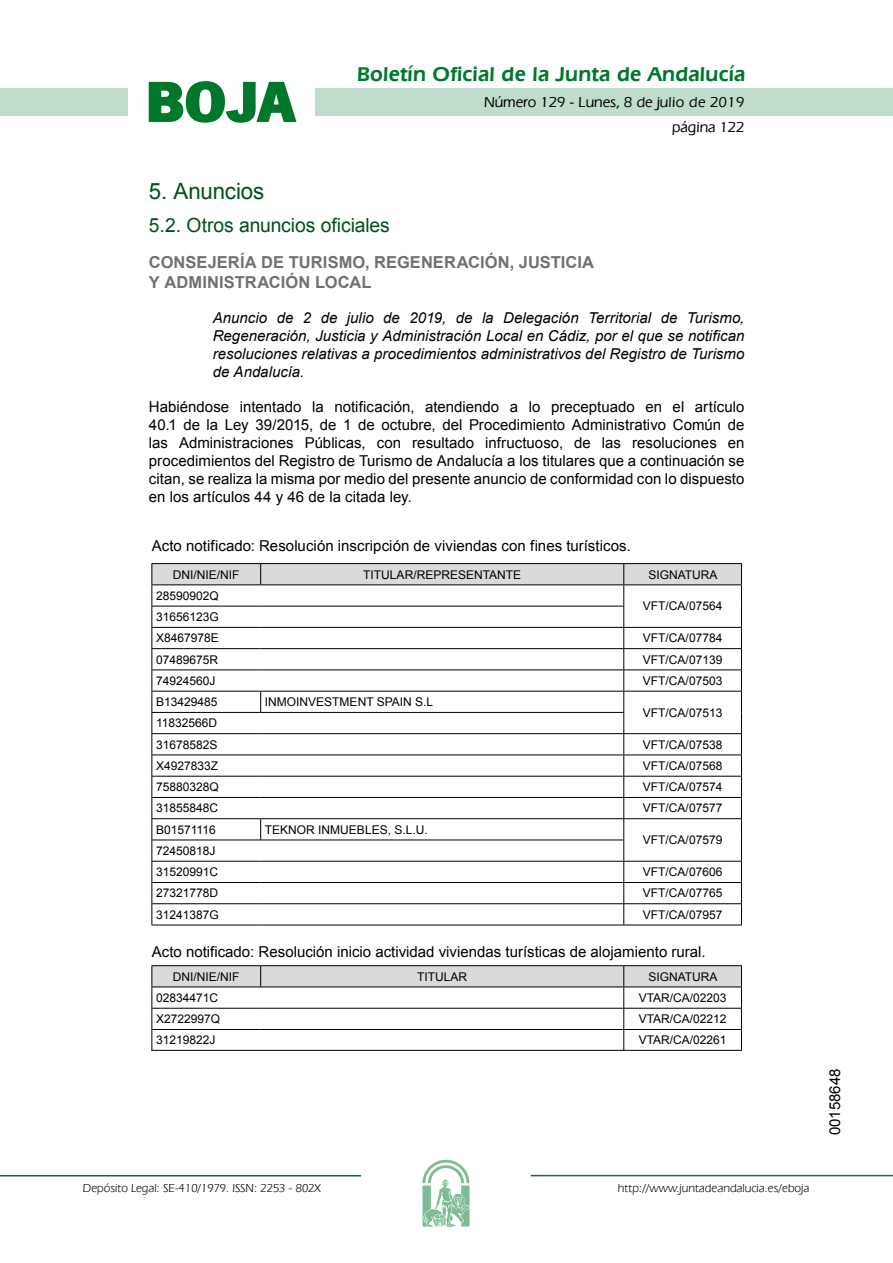
<style>
.page{position:relative;width:893px;height:1263px;background:#fff}
.page>*{position:absolute;margin:0;border:0;box-sizing:border-box;transform-origin:0 0}
.t1{font:700 57.75px "News Got T";color:#00782c;scale:1.14 1}
.t2{font:22.5px "Arial";letter-spacing:-.005em;color:#00501f}
.t3{font:600 21px "Eras IT Cby BT";letter-spacing:.01em;color:#00782c}
.t4{font:19.5px "Arial";letter-spacing:-.005em;color:#00501f}
.t5{font:700 16.5px/19.5px "Arial";letter-spacing:.005em;color:#707173}
.t6{font:15px/18px "Arial";color:#000;text-align:justify}
.t7{font:italic 15px/18px "Arial";color:#000;text-align:justify}
.t8{font:500 15px/24.5px "Eras IT Cby BT";color:#000;text-align:right}
.t9{font:12px/21.3px "Arial";color:#000}
.t10{font:12px "Eras IT Cby BT";color:#000}
</style>
<div class="page">
<div style="left:315px;top:88px;width:577px;height:28px;background:#bfddca"></div>
<div style="left:0;top:88px;width:128px;height:28px;background:#bfddca"></div>
<hr style="left:0;top:1175px;width:361px;height:2px;background:#00782c">
<svg style="left:422px;top:1159px;width:47px;height:68px"></svg>
<hr style="left:531px;top:1175px;width:361px;height:1px;background:#00782c">
<svg style="left:148px;top:81px;width:149px;height:42px"></svg>
<svg style="left:152px;top:564px;width:589px;height:423px"></svg>
<svg style="left:260px;top:564px;width:1px;height:20px"></svg>
<hr style="left:151px;top:584px;width:110px;height:1px;background:#000">
<hr style="left:261px;top:584px;width:362px;height:1px;background:#000">
<hr style="left:623px;top:584px;width:118px;height:1px;background:#000">
<hr style="left:151px;top:606px;width:110px;height:1px;background:#000">
<hr style="left:261px;top:606px;width:363px;height:1px;background:#000">
<hr style="left:151px;top:627px;width:110px;height:1px;background:#000">
<hr style="left:261px;top:627px;width:362px;height:1px;background:#000">
<hr style="left:623px;top:627px;width:118px;height:1px;background:#000">
<hr style="left:151px;top:648px;width:110px;height:1px;background:#000">
<hr style="left:261px;top:648px;width:362px;height:1px;background:#000">
<hr style="left:623px;top:648px;width:118px;height:1px;background:#000">
<hr style="left:151px;top:670px;width:110px;height:1px;background:#000">
<hr style="left:261px;top:670px;width:362px;height:1px;background:#000">
<hr style="left:623px;top:670px;width:118px;height:1px;background:#000">
<hr style="left:151px;top:691px;width:110px;height:1px;background:#000">
<hr style="left:261px;top:691px;width:362px;height:1px;background:#000">
<svg style="left:260px;top:692px;width:1px;height:20px"></svg>
<hr style="left:623px;top:691px;width:118px;height:1px;background:#000">
<hr style="left:151px;top:712px;width:110px;height:1px;background:#000">
<hr style="left:261px;top:712px;width:363px;height:1px;background:#000">
<hr style="left:151px;top:733px;width:110px;height:1px;background:#000">
<hr style="left:261px;top:733px;width:362px;height:1px;background:#000">
<hr style="left:623px;top:733px;width:118px;height:1px;background:#000">
<hr style="left:151px;top:755px;width:110px;height:1px;background:#000">
<hr style="left:261px;top:755px;width:362px;height:1px;background:#000">
<hr style="left:623px;top:755px;width:118px;height:1px;background:#000">
<hr style="left:151px;top:776px;width:110px;height:1px;background:#000">
<hr style="left:261px;top:776px;width:362px;height:1px;background:#000">
<hr style="left:623px;top:776px;width:118px;height:1px;background:#000">
<hr style="left:151px;top:797px;width:110px;height:1px;background:#000">
<hr style="left:261px;top:797px;width:362px;height:1px;background:#000">
<hr style="left:623px;top:797px;width:118px;height:1px;background:#000">
<hr style="left:151px;top:818px;width:110px;height:1px;background:#000">
<hr style="left:261px;top:818px;width:362px;height:1px;background:#000">
<svg style="left:260px;top:819px;width:1px;height:21px"></svg>
<hr style="left:623px;top:818px;width:118px;height:1px;background:#000">
<hr style="left:151px;top:840px;width:110px;height:1px;background:#000">
<hr style="left:261px;top:840px;width:363px;height:1px;background:#000">
<hr style="left:151px;top:861px;width:110px;height:1px;background:#000">
<hr style="left:261px;top:861px;width:362px;height:1px;background:#000">
<hr style="left:623px;top:861px;width:118px;height:1px;background:#000">
<hr style="left:151px;top:882px;width:110px;height:1px;background:#000">
<hr style="left:261px;top:882px;width:362px;height:1px;background:#000">
<hr style="left:623px;top:882px;width:118px;height:1px;background:#000">
<hr style="left:151px;top:903px;width:110px;height:1px;background:#000">
<svg style="left:151px;top:564px;width:1px;height:361px"></svg>
<hr style="left:261px;top:903px;width:362px;height:1px;background:#000">
<hr style="left:623px;top:903px;width:118px;height:1px;background:#000">
<svg style="left:623px;top:564px;width:1px;height:361px"></svg>
<svg style="left:741px;top:564px;width:1px;height:361px"></svg>
<svg style="left:260px;top:966px;width:1px;height:21px"></svg>
<hr style="left:151px;top:987px;width:110px;height:1px;background:#000">
<hr style="left:261px;top:987px;width:362px;height:1px;background:#000">
<hr style="left:623px;top:987px;width:118px;height:1px;background:#000">
<hr style="left:151px;top:1008px;width:110px;height:1px;background:#000">
<hr style="left:261px;top:1008px;width:362px;height:1px;background:#000">
<hr style="left:623px;top:1008px;width:118px;height:1px;background:#000">
<hr style="left:151px;top:1029px;width:110px;height:1px;background:#000">
<svg style="left:151px;top:966px;width:1px;height:84px"></svg>
<hr style="left:261px;top:1029px;width:362px;height:1px;background:#000">
<hr style="left:623px;top:1029px;width:118px;height:1px;background:#000">
<svg style="left:623px;top:966px;width:1px;height:84px"></svg>
<svg style="left:741px;top:966px;width:1px;height:85px"></svg>
<hr style="left:151px;top:563px;width:110px;height:1px;background:#000">
<hr style="left:261px;top:563px;width:362px;height:1px;background:#000">
<hr style="left:623px;top:563px;width:118px;height:1px;background:#000">
<hr style="left:151px;top:965px;width:110px;height:1px;background:#000">
<hr style="left:261px;top:965px;width:362px;height:1px;background:#000">
<hr style="left:623px;top:965px;width:118px;height:1px;background:#000">
<hr style="left:151px;top:925px;width:110px;height:1px;background:#000">
<hr style="left:261px;top:925px;width:362px;height:1px;background:#000">
<hr style="left:623px;top:925px;width:118px;height:1px;background:#000">
<hr style="left:151px;top:1050px;width:590px;height:1px;background:#000">
<h1 class="t1" style="left:145px;top:68px;width:133px">BOJA</h1>
<h3 class="t3" style="left:357px;top:62px;width:390px">Boletín Oficial de la Junta de Andalucía</h3>
<p class="t8" style="left:484px;top:90px;width:262px">Número 129 - Lunes, 8 de julio de 2019 página 122</p>
<h2 class="t2" style="left:149px;top:177px;width:117px">5. Anuncios</h2>
<h3 class="t4" style="left:149px;top:212px;width:242px">5.2. Otros anuncios oficiales</h3>
<p class="t5" style="left:149px;top:253px;width:447px">CONSEJERÍA DE TURISMO, REGENERACIÓN, JUSTICIA<br>Y ADMINISTRACIÓN LOCAL</p>
<p class="t7" style="left:213px;top:309px;width:533px">Anuncio de 2 de julio de 2019, de la Delegación Territorial de Turismo, Regeneración, Justicia y Administración Local en Cádiz, por el que se notifican resoluciones relativas a procedimientos administrativos del Registro de Turismo de Andalucía.</p>
<p class="t6" style="left:149px;top:398px;width:597px">Habiéndose intentado la notificación, atendiendo a lo preceptuado en el artículo 40.1 de la Ley 39/2015, de 1 de octubre, del Procedimiento Administrativo Común de las Administraciones Públicas, con resultado infructuoso, de las resoluciones en procedimientos del Registro de Turismo de Andalucía a los titulares que a continuación se citan, se realiza la misma por medio del presente anuncio de conformidad con lo dispuesto en los artículos 44 y 46 de la citada ley.</p>
<p class="t6" style="left:152px;top:537px;width:480px">Acto notificado: Resolución inscripción de viviendas con fines turísticos.</p>
<p class="t9" style="left:173px;top:564px;width:68px">DNI/NIE/NIF</p>
<p class="t9" style="left:363px;top:564px;width:159px">TITULAR/REPRESENTANTE</p>
<p class="t9" style="left:648px;top:564px;width:71px">SIGNATURA</p>
<p class="t9" style="left:156px;top:585px;width:64px">28590902Q</p>
<p class="t9" style="left:643px;top:596px;width:81px">VFT/CA/07564</p>
<p class="t9" style="left:156px;top:606px;width:64px">31656123G<br>X8467978E</p>
<p class="t9" style="left:643px;top:628px;width:81px">VFT/CA/07784</p>
<p class="t9" style="left:156px;top:649px;width:64px">07489675R</p>
<p class="t9" style="left:643px;top:649px;width:81px">VFT/CA/07139</p>
<p class="t9" style="left:156px;top:670px;width:61px">74924560J</p>
<p class="t9" style="left:643px;top:670px;width:81px">VFT/CA/07503</p>
<p class="t9" style="left:156px;top:691px;width:63px">B13429485</p>
<p class="t9" style="left:265px;top:691px;width:170px">INMOINVESTMENT SPAIN S.L</p>
<p class="t9" style="left:643px;top:702px;width:81px">VFT/CA/07513</p>
<p class="t9" style="left:156px;top:713px;width:63px">11832566D<br>31678582S</p>
<p class="t9" style="left:643px;top:734px;width:81px">VFT/CA/07538</p>
<p class="t9" style="left:156px;top:755px;width:64px">X4927833Z</p>
<p class="t9" style="left:643px;top:755px;width:81px">VFT/CA/07568</p>
<p class="t9" style="left:156px;top:776px;width:64px">75880328Q</p>
<p class="t9" style="left:643px;top:776px;width:81px">VFT/CA/07574</p>
<p class="t9" style="left:156px;top:798px;width:64px">31855848C</p>
<p class="t9" style="left:643px;top:798px;width:81px">VFT/CA/07577</p>
<p class="t9" style="left:156px;top:819px;width:61px">B01571116</p>
<p class="t9" style="left:265px;top:819px;width:164px">TEKNOR INMUEBLES, S.L.U.</p>
<p class="t9" style="left:643px;top:830px;width:81px">VFT/CA/07579</p>
<p class="t9" style="left:156px;top:840px;width:64px">72450818J<br>31520991C</p>
<p class="t9" style="left:643px;top:862px;width:81px">VFT/CA/07606</p>
<p class="t9" style="left:156px;top:883px;width:64px">27321778D</p>
<p class="t9" style="left:643px;top:883px;width:81px">VFT/CA/07765</p>
<p class="t9" style="left:156px;top:904px;width:64px">31241387G</p>
<p class="t9" style="left:643px;top:904px;width:81px">VFT/CA/07957</p>
<p class="t6" style="left:152px;top:943px;width:555px">Acto notificado: Resolución inicio actividad viviendas turísticas de alojamiento rural.</p>
<p class="t9" style="left:173px;top:966px;width:68px">DNI/NIE/NIF</p>
<p class="t9" style="left:417px;top:966px;width:52px">TITULAR</p>
<p class="t9" style="left:648px;top:966px;width:71px">SIGNATURA</p>
<p class="t9" style="left:156px;top:987px;width:64px">02834471C</p>
<p class="t9" style="left:638px;top:987px;width:89px">VTAR/CA/02203</p>
<p class="t9" style="left:156px;top:1008px;width:66px">X2722997Q</p>
<p class="t9" style="left:638px;top:1008px;width:89px">VTAR/CA/02212</p>
<p class="t9" style="left:156px;top:1030px;width:61px">31219822J</p>
<p class="t9" style="left:638px;top:1030px;width:89px">VTAR/CA/02261</p>
<p class="t10" style="left:83px;top:1181px;width:239px">Depósito Legal: SE-410/1979. ISSN: 2253 - 802X</p>
<p class="t10" style="left:618px;top:1181px;width:193px">http://www.juntadeandalucia.es/eboja</p>
<p class="t6" style="left:826px;top:1135px;width:68px;rotate:-90deg">00158648</p>
</div>
